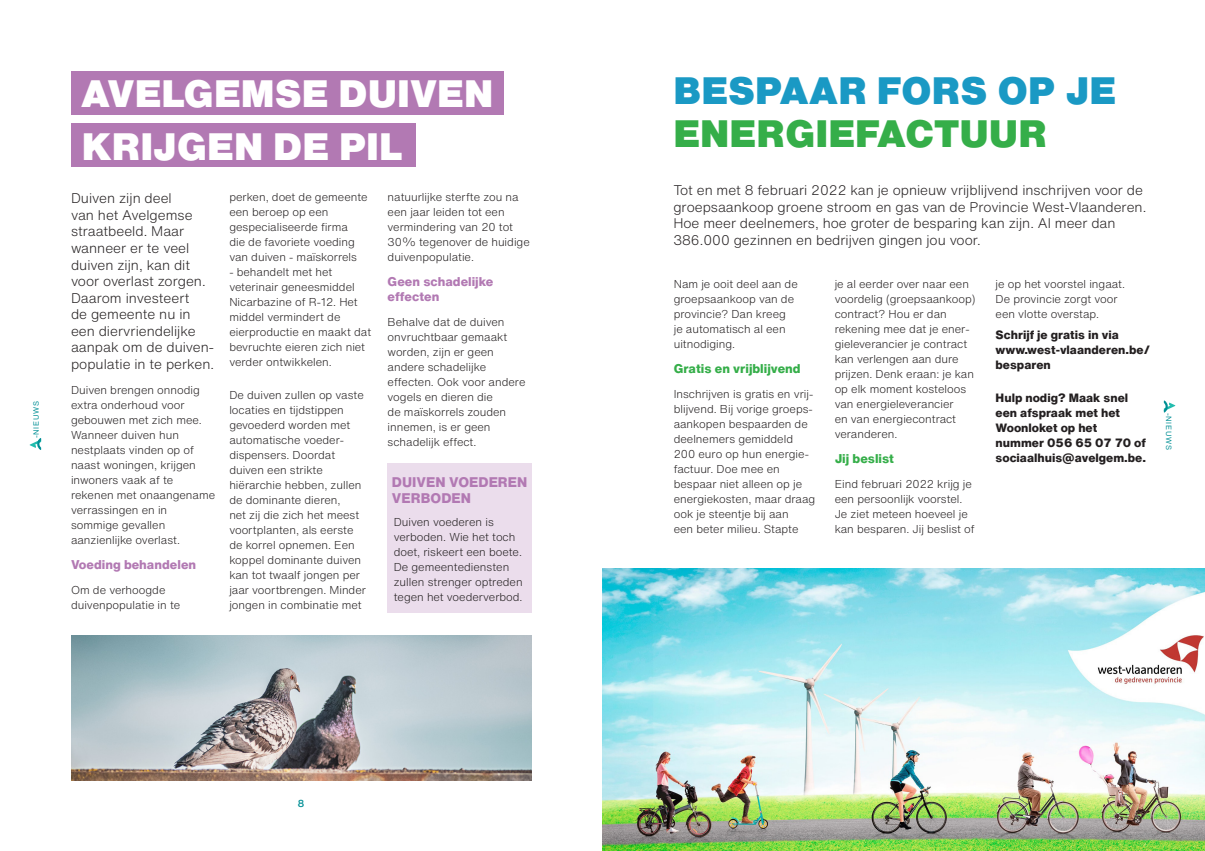
<style>
.page{position:relative;width:1205px;height:851px;background:#fff}
.page>*{position:absolute;margin:0;border:0;box-sizing:border-box;transform-origin:0 0}
.t1{font:900 37.5px "Helvetica Now Text";color:#fff}
.t2{font:900 37.5px "Helvetica Now Text";color:#1a99c4}
.t3{font:900 37.5px "Helvetica Now Text";color:#35ae49}
.t4{font:300 13.75px/16.5px "Helvetica Now Text";color:#231f20}
.t5{font:800 13.75px "Helvetica Now Text";color:#b279b3}
.t6{font:800 12.5px/15px "Helvetica Now Text";color:#b279b3}
.t7{font:800 12.5px "Helvetica Now Text";color:#35ae49}
.t8{font:800 11.88px/15px "Helvetica Now Text";color:#231f20}
.t9{font:300 11.25px/15px "Helvetica Now Text";color:#231f20}
.t10{font:500 10px "Helvetica Now Text";color:#008f95}
.t11{font:7.5px "Helvetica Now Text";letter-spacing:.1em;color:#008f95}
</style>
<div class="page">
<img style="left:602px;top:568px;width:603px;height:282px">
<svg style="left:1164px;top:400px;width:11px;height:12px"></svg>
<img style="left:71px;top:635px;width:461px;height:145px">
<div style="left:71px;top:71px;width:432px;height:43px;background:#b279b3"></div>
<div style="left:71px;top:123px;width:345px;height:44px;background:#b279b3"></div>
<div style="left:388px;top:463px;width:144px;height:149px;background:#ebddec"></div>
<svg style="left:30px;top:438px;width:11px;height:12px"></svg>
<p class="t11" style="left:30px;top:438px;width:39px;rotate:-90deg">-NIEUWS</p>
<p class="t1" style="left:81px;top:66px;width:414px">AVELGEMSE DUIVEN</p>
<p class="t1" style="left:82px;top:118px;width:322px">KRIJGEN DE PIL</p>
<p class="t4" style="left:71px;top:190px;width:145px">Duiven zijn deel<br>van het Avelgemse straatbeeld. Maar wanneer er te veel duiven zijn, kan dit voor overlast zorgen.<br>Daarom investeert<br>de gemeente nu in een diervriendelijke aanpak om de duiven&shy;populatie in te perken.</p>
<p class="t9" style="left:71px;top:381px;width:146px">Duiven brengen onnodig extra onderhoud voor gebouwen met zich mee.<br>Wanneer duiven hun nestplaats vinden op of naast woningen, krijgen inwoners vaak af te rekenen met onaangename verrassingen en in sommige gevallen aanzienlijke overlast.</p>
<p class="t6" style="left:71px;top:556px;width:127px">Voeding behandelen</p>
<p class="t9" style="left:71px;top:581px;width:111px">Om de verhoogde duivenpopulatie in te</p>
<p class="t9" style="left:229px;top:189px;width:140px">perken, doet de gemeente een beroep op een gespecialiseerde firma<br>die de favoriete voeding van duiven - maïskorrels</p>
<p class="t9" style="left:229px;top:264px;width:143px">- behandelt met het veterinair geneesmiddel<br>Nicarbazine of R-12. Het middel vermindert de eierproductie en maakt dat bevruchte eieren zich niet verder ontwikkelen.</p>
<p class="t9" style="left:229px;top:387px;width:138px">De duiven zullen op vaste locaties en tijdstippen gevoederd worden met automatische voeder&shy;dispensers. Doordat duiven een strikte hiërarchie hebben, zullen de dominante dieren,<br>net zij die zich het meest voortplanten, als eerste de korrel opnemen. Een koppel dominante duiven kan tot twaalf jongen per jaar voortbrengen. Minder jongen in combinatie met</p>
<p class="t9" style="left:388px;top:189px;width:144px">natuurlijke sterfte zou na een jaar leiden tot een vermindering van 20 tot<br>30% tegenover de huidige duivenpopulatie.</p>
<p class="t6" style="left:388px;top:274px;width:107px">Geen schadelijke effecten</p>
<p class="t9" style="left:388px;top:314px;width:139px">Behalve dat de duiven onvruchtbaar gemaakt worden, zijn er geen andere schadelijke effecten. Ook voor andere vogels en dieren die<br>de maïskorrels zouden innemen, is er geen schadelijk effect.</p>
<p class="t5" style="left:392px;top:471px;width:137px">DUIVEN VOEDEREN</p>
<p class="t5" style="left:392px;top:488px;width:81px">VERBODEN</p>
<p class="t9" style="left:394px;top:514px;width:102px">Duiven voederen is</p>
<p class="t9" style="left:394px;top:529px;width:123px">verboden. Wie het toch</p>
<p class="t9" style="left:394px;top:544px;width:130px">doet, riskeert een boete.</p>
<p class="t9" style="left:394px;top:559px;width:117px">De gemeentediensten</p>
<p class="t9" style="left:394px;top:574px;width:130px">zullen strenger optreden</p>
<p class="t9" style="left:394px;top:589px;width:130px">tegen het voederverbod.</p>
<p class="t10" style="left:298px;top:795px;width:8px">8</p>
<p class="t2" style="left:673px;top:62px;width:444px">BESPAAR FORS OP JE</p>
<p class="t3" style="left:673px;top:105px;width:375px">ENERGIEFACTUUR</p>
<p class="t4" style="left:673px;top:181px;width:474px">Tot en met 8 februari 2022 kan je opnieuw vrijblijvend inschrijven voor de groepsaankoop groene stroom en gas van de Provincie West-Vlaanderen.<br>Hoe meer deelnemers, hoe groter de besparing kan zijn. Al meer dan 386.000 gezinnen en bedrijven gingen jou voor.</p>
<p class="t9" style="left:674px;top:276px;width:126px">Nam je ooit deel aan de groepsaankoop van de provincie? Dan kreeg<br>je automatisch al een uitnodiging.</p>
<p class="t7" style="left:674px;top:359px;width:128px">Gratis en vrijblijvend</p>
<p class="t9" style="left:674px;top:386px;width:143px">Inschrijven is gratis en vrij&shy;blijvend. Bij vorige groeps&shy;aankopen bespaarden de deelnemers gemiddeld<br>200 euro op hun energie&shy;factuur. Doe mee en bespaar niet alleen op je energiekosten, maar draag ook je steentje bij aan<br>een beter milieu. Stapte</p>
<p class="t9" style="left:834px;top:276px;width:142px">je al eerder over naar een voordelig (groepsaankoop) contract? Hou er dan rekening mee dat je ener&shy;gieleverancier je contract kan verlengen aan dure prijzen. Denk eraan: je kan op elk moment kosteloos van energieleverancier<br>en van energiecontract veranderen.</p>
<p class="t7" style="left:834px;top:449px;width:61px">Jij beslist</p>
<p class="t9" style="left:834px;top:476px;width:142px">Eind februari 2022 krijg je een persoonlijk voorstel.<br>Je ziet meteen hoeveel je kan besparen. Jij beslist of</p>
<p class="t9" style="left:995px;top:276px;width:131px">je op het voorstel ingaat.<br>De provincie zorgt voor een vlotte overstap.</p>
<p class="t8" style="left:995px;top:327px;width:156px">Schrijf je gratis in via www.west-vlaanderen.be/ besparen</p>
<p class="t8" style="left:995px;top:390px;width:152px">Hulp nodig? Maak snel een afspraak met het<br>Woonloket op het nummer 056 65 07 70 of sociaalhuis@avelgem.be.</p>
<p class="t11" style="left:1174px;top:412px;width:39px;rotate:90deg">-NIEUWS</p>
</div>
